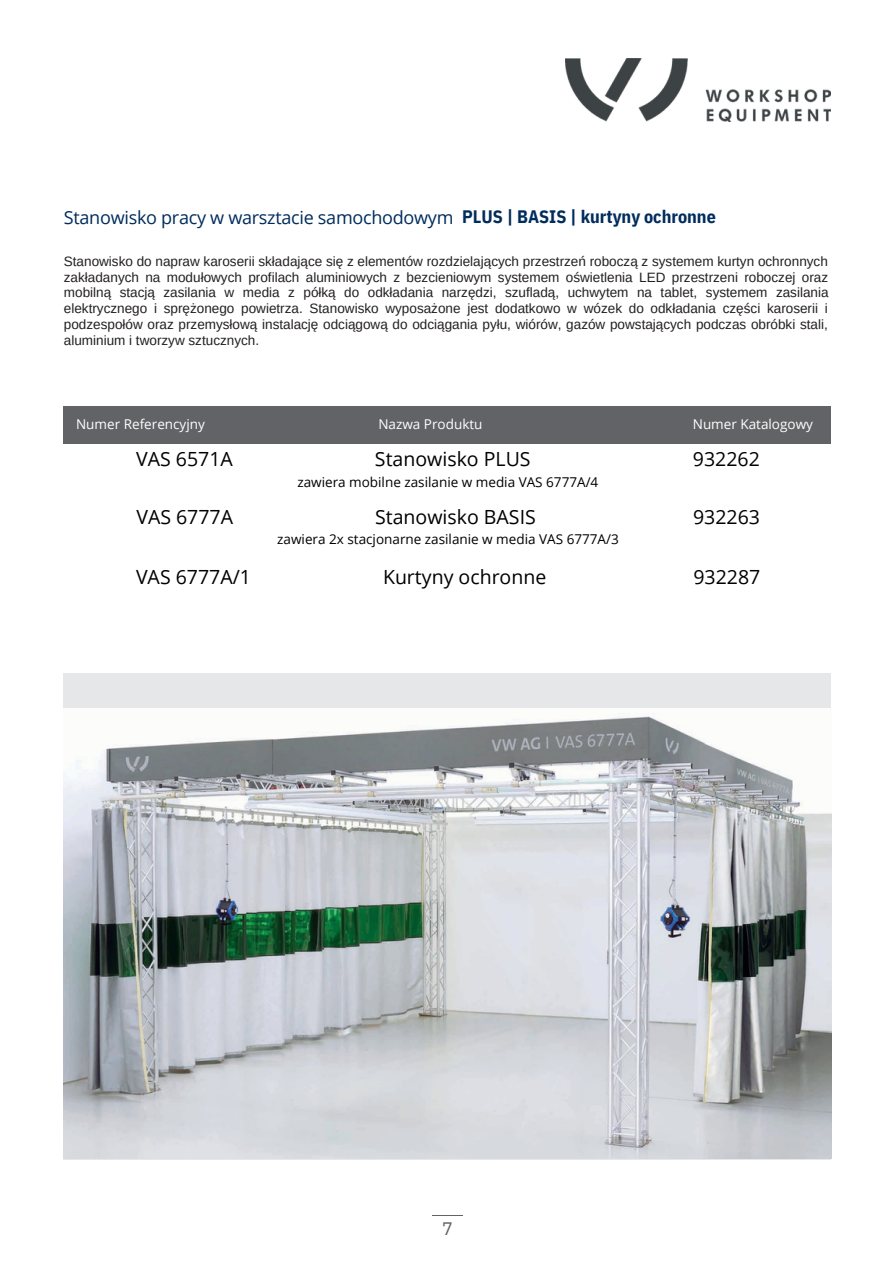
<style>
.page{position:relative;width:894px;height:1264px;background:#fff}
.page>*{position:absolute;margin:0;border:0;box-sizing:border-box;transform-origin:0 0}
.t1{font:19.5px "Open Sans";color:#000}
.t2{font:18px "Open Sans";letter-spacing:-.015em;color:#002c5c}
.t3{font:700 18px "IBM Plex Sans Cond";color:#002c5c}
.t4{font:18px "IBM Plex Sans";color:#626366}
.t5{font:13.5px/15.8px "Arimo";color:#231f20;text-align:justify}
.t6{font:13.5px "Open Sans";color:#000}
.t7{font:13.5px "Open Sans";color:#fff}
</style>
<div class="page">
<hr style="left:432px;top:1215px;width:30px;height:1px;background:#626366">
<div style="left:64px;top:674px;width:766px;height:485px;background:#e6e7e8"></div>
<img style="left:64px;top:709px;width:766px;height:449px">
<img style="left:565px;top:59px;width:264px;height:62px">
<div style="left:63px;top:405px;width:767px;height:38px;background:#626366"></div>
<h2 class="t3" style="left:462px;top:205px;width:255px">PLUS | BASIS | kurtyny ochronne</h2>
<p class="t5" style="left:64px;top:253px;width:766px">Stanowisko do napraw karoserii składające się z elementów rozdzielających przestrzeń roboczą z systemem kurtyn ochronnych zakładanych na modułowych profilach aluminiowych z bezcieniowym systemem oświetlenia LED przestrzeni roboczej oraz mobilną stacją zasilania w media z półką do odkładania narzędzi, szufladą, uchwytem na tablet, systemem zasilania elektrycznego i sprężonego powietrza. Stanowisko wyposażone jest dodatkowo w wózek do odkładania części karoserii i podzespołów oraz przemysłową instalację odciągową do odciągania pyłu, wiórów, gazów powstających podczas obróbki stali, aluminium i tworzyw sztucznych.</p>
<h2 class="t2" style="left:64px;top:205px;width:391px">Stanowisko pracy w warsztacie samochodowym</h2>
<p class="t7" style="left:76px;top:415px;width:130px">Numer Referencyjny</p>
<p class="t7" style="left:378px;top:415px;width:105px">Nazwa Produktu</p>
<p class="t7" style="left:692px;top:415px;width:122px">Numer Katalogowy</p>
<h1 class="t1" style="left:136px;top:445px;width:98px">VAS 6571A</h1>
<h1 class="t1" style="left:375px;top:445px;width:157px">Stanowisko PLUS</h1>
<h1 class="t1" style="left:692px;top:445px;width:68px">932262</h1>
<p class="t6" style="left:297px;top:472px;width:302px">zawiera mobilne zasilanie w media VAS 6777A/4</p>
<h1 class="t1" style="left:136px;top:503px;width:98px">VAS 6777A</h1>
<h1 class="t1" style="left:375px;top:503px;width:162px">Stanowisko BASIS</h1>
<h1 class="t1" style="left:693px;top:503px;width:68px">932263</h1>
<p class="t6" style="left:277px;top:529px;width:343px">zawiera 2x stacjonarne zasilanie w media VAS 6777A/3</p>
<h1 class="t1" style="left:136px;top:563px;width:117px">VAS 6777A/1</h1>
<h1 class="t1" style="left:383px;top:563px;width:165px">Kurtyny ochronne</h1>
<h1 class="t1" style="left:693px;top:563px;width:68px">932287</h1>
<h2 class="t4" style="left:442px;top:1215px;width:12px">7</h2>
</div>
